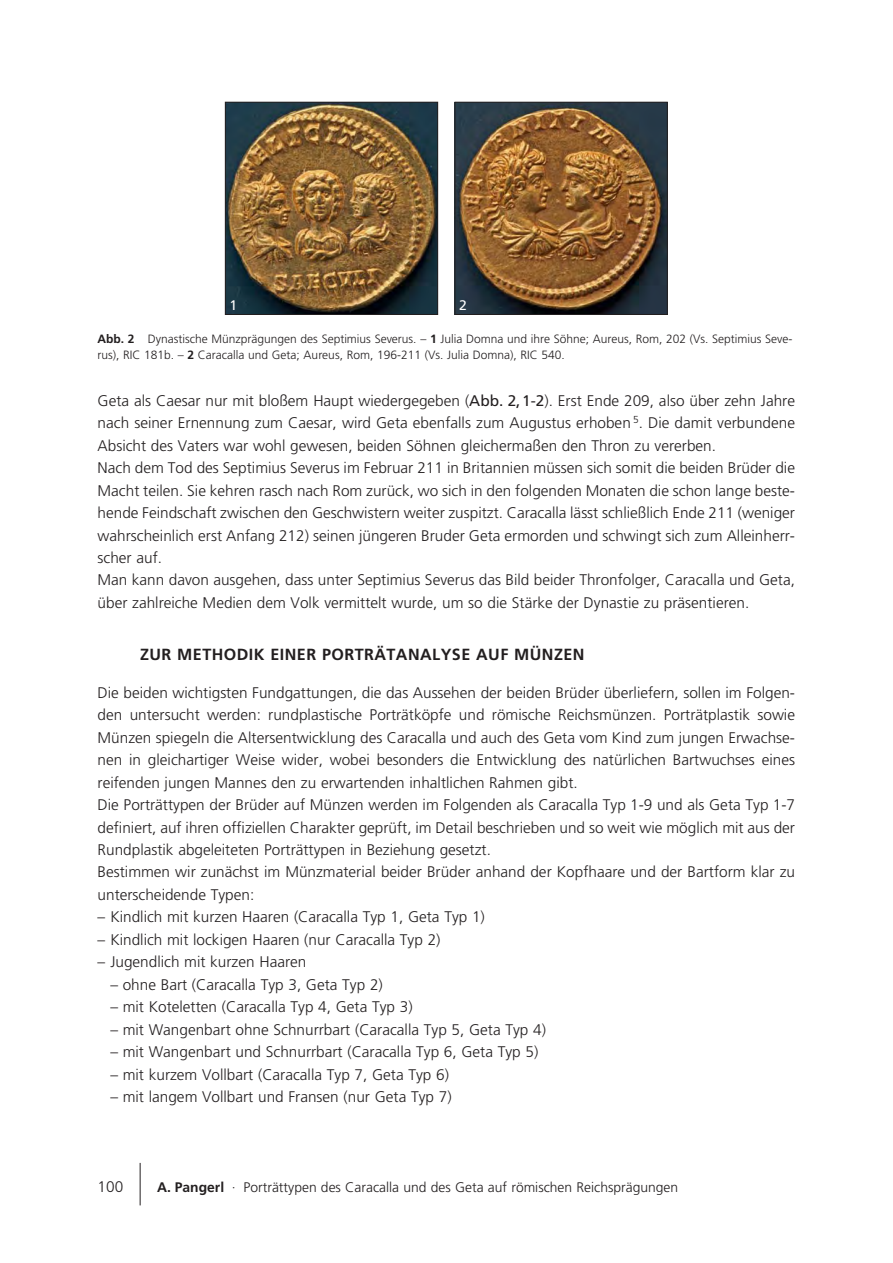
<style>
.page{position:relative;width:893px;height:1263px;background:#fff}
.page>*{position:absolute;margin:0;border:0;box-sizing:border-box;transform-origin:0 0}
.t1{font:16.2px "Frutiger LT Com Bold OTF";letter-spacing:.03em;color:#231f20}
.t2{font:300 15.3px/22.5px "Frutiger LT Com";color:#231f20}
.t3{font:300 13.8px "Frutiger LT";color:#231f20}
.t4{font:13.8px "Frutiger LT Com";color:#fff}
.t5{font:300 12px/15.5px "Frutiger LT Com";color:#231f20}
.s1{font-weight:700}
.s2{font-weight:400}
.s3{font-family:"Frutiger LT Com Bold OTF";font-weight:400}
</style>
<div class="page">
<hr style="left:140px;top:1163px;width:1px;height:42px;background:#231f20">
<img style="left:227px;top:104px;width:209px;height:209px">
<div style="left:225px;top:102px;width:213px;height:213px;border:1px solid #231f20"></div>
<img style="left:457px;top:104px;width:208px;height:209px">
<div style="left:455px;top:102px;width:212px;height:213px;border:1px solid #231f20"></div>
<p class="t4" style="left:229px;top:300px;width:9px">1</p>
<p class="t4" style="left:459px;top:300px;width:9px">2</p>
<p class="t5" style="left:98px;top:332px;width:696px"><span class="s1">Abb. 2</span> Dynastische Münzprägungen des Septimius Severus. – <span class="s1">1</span> Julia Domna und ihre Söhne; Aureus, Rom, 202 (Vs. Septimius Se ve - rus), RIC 181b. – <span class="s1">2</span> Caracalla und Geta; Aureus, Rom, 196-211 (Vs. Julia Domna), RIC 540.</p>
<p class="t2" style="left:98px;top:390px;width:699px">Geta als Caesar nur mit bloßem Haupt wiedergegeben (<span class="s2">Abb. 2,1-2</span>). Erst Ende 209, also über zehn Jahre nach seiner Ernennung zum Caesar, wird Geta ebenfalls zum Augustus erhoben <sup>5</sup>. Die damit verbundene Absicht des Vaters war wohl gewesen, beiden Söhnen gleichermaßen den Thron zu vererben.<br>Nach dem Tod des Septimius Severus im Februar 211 in Britannien müssen sich somit die beiden Brüder die Macht teilen. Sie kehren rasch nach Rom zurück, wo sich in den folgenden Monaten die schon lange beste&shy;hende Feindschaft zwischen den Geschwistern weiter zuspitzt. Caracalla lässt schließlich Ende 211 (weniger wahrscheinlich erst Anfang 212) seinen jüngeren Bruder Geta ermorden und schwingt sich zum Alleinherr&shy;scher auf.<br>Man kann davon ausgehen, dass unter Septimius Severus das Bild beider Thronfolger, Caracalla und Geta, über zahlreiche Medien dem Volk vermittelt wurde, um so die Stärke der Dynastie zu präsentieren.</p>
<p class="t1" style="left:140px;top:648px;width:446px">ZUR METHODIK EINER PORTRÄTANALYSE AUF MÜNZEN</p>
<p class="t2" style="left:98px;top:682px;width:699px">Die beiden wichtigsten Fundgattungen, die das Aussehen der beiden Brüder überliefern, sollen im Fol gen - den untersucht werden: rundplastische Porträtköpfe und römische Reichsmünzen. Porträtplastik sowie Münzen spiegeln die Altersentwicklung des Caracalla und auch des Geta vom Kind zum jungen Erwachse - nen in gleichartiger Weise wider, wobei besonders die Entwicklung des natürlichen Bartwuchses eines reifenden jungen Mannes den zu erwartenden inhaltlichen Rahmen gibt.<br>Die Porträttypen der Brüder auf Münzen werden im Folgenden als Caracalla Typ 1-9 und als Geta Typ 1-7 definiert, auf ihren offiziellen Charakter geprüft, im Detail beschrieben und so weit wie möglich mit aus der Rundplastik abgeleiteten Porträttypen in Beziehung gesetzt.<br>Bestimmen wir zunächst im Münzmaterial beider Brüder anhand der Kopfhaare und der Bartform klar zu unterscheidende Typen:</p>
<p class="t2" style="left:98px;top:907px;width:389px">– Kindlich mit kurzen Haaren (Caracalla Typ 1, Geta Typ 1)</p>
<p class="t2" style="left:98px;top:930px;width:344px">– Kindlich mit lockigen Haaren (nur Caracalla Typ 2)</p>
<p class="t2" style="left:98px;top:952px;width:210px">– Jugendlich mit kurzen Haaren</p>
<p class="t2" style="left:110px;top:974px;width:274px">– ohne Bart (Caracalla Typ 3, Geta Typ 2)</p>
<p class="t2" style="left:110px;top:997px;width:304px">– mit Koteletten (Caracalla Typ 4, Geta Typ 3)</p>
<p class="t2" style="left:110px;top:1019px;width:437px">– mit Wangenbart ohne Schnurrbart (Caracalla Typ 5, Geta Typ 4)</p>
<p class="t2" style="left:110px;top:1042px;width:429px">– mit Wangenbart und Schnurrbart (Caracalla Typ 6, Geta Typ 5)</p>
<p class="t2" style="left:110px;top:1064px;width:340px">– mit kurzem Vollbart (Caracalla Typ 7, Geta Typ 6)</p>
<p class="t2" style="left:110px;top:1087px;width:343px">– mit langem Vollbart und Fransen (nur Geta Typ 7)</p>
<p class="t2" style="left:98px;top:1177px;width:27px">100</p>
<p class="t3" style="left:157px;top:1182px;width:523px"><span class="s3">A. Pangerl</span> · Porträttypen des Caracalla und des Geta auf römischen Reichsprägungen</p>
</div>
